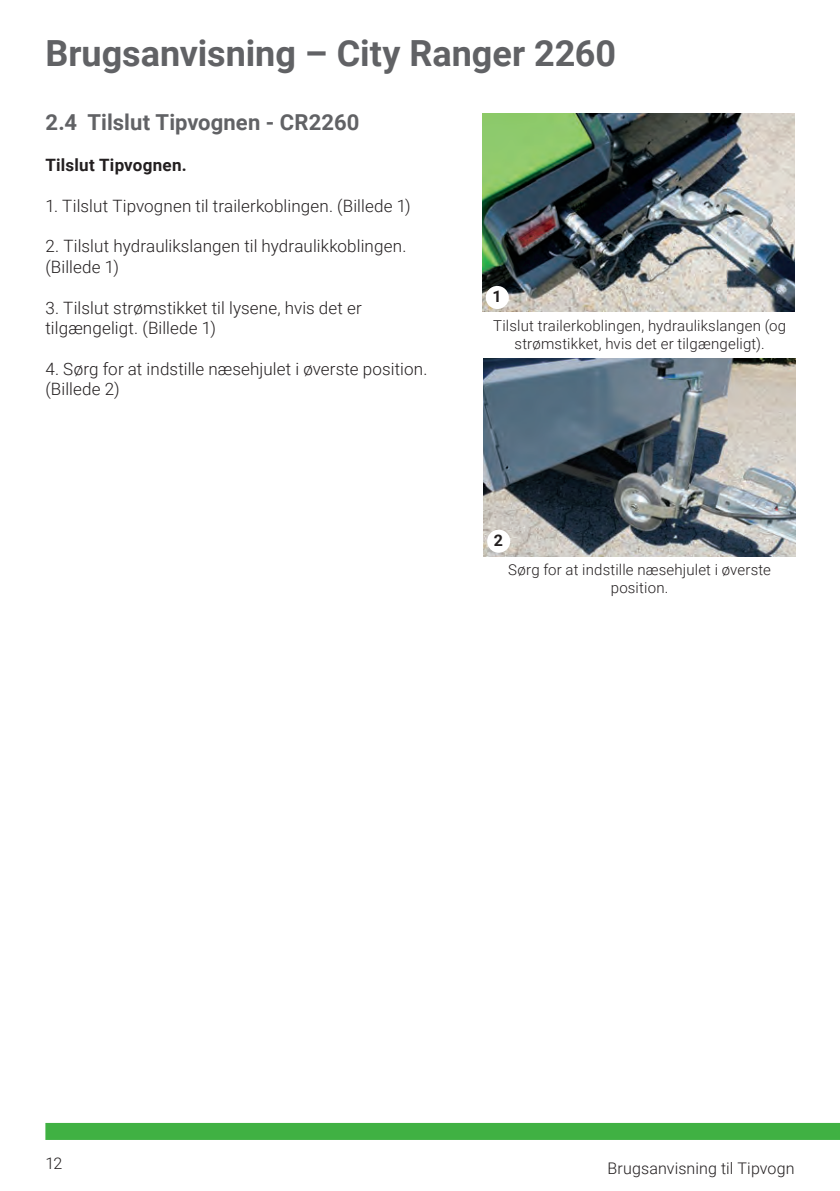
<style>
.page{position:relative;width:840px;height:1191px;background:#fff}
.page>*{position:absolute;margin:0;border:0;box-sizing:border-box;transform-origin:0 0}
.t1{font:700 36px "Roboto";color:#616265}
.t2{font:700 22px "Roboto";letter-spacing:.005em;color:#616265}
.t3{font:300 17px/20.4px "Roboto";letter-spacing:.005em;color:#231f20}
.t4{font:700 17px "Roboto";letter-spacing:.015em;color:#231f20}
.t5{font:300 16px "Roboto";letter-spacing:.01em;color:#231f20}
.t6{font:700 16px "Roboto";color:#231f20}
.t7{font:300 15px/18px "Roboto";letter-spacing:.01em;color:#231f20;text-align:center}
</style>
<div class="page">
<div style="left:45px;top:1123px;width:794px;height:17px;background:#40b143"></div>
<img style="left:482px;top:113px;width:312px;height:199px">
<img style="left:483px;top:358px;width:312px;height:199px">
<div style="left:487px;top:529px;width:23px;height:24px;background:#fff;border-radius:50%"></div>
<div style="left:485px;top:286px;width:23px;height:23px;background:#fff;border-radius:50%"></div>
<h1 class="t1" style="left:45px;top:28px;width:572px">Brugsanvisning – City Ranger 2260</h1>
<p class="t2" style="left:45px;top:107px;width:315px">2.4 Tilslut Tipvognen - CR2260</p>
<p class="t4" style="left:45px;top:153px;width:143px">Tilslut Tipvognen.</p>
<p class="t3" style="left:45px;top:195px;width:366px">1. Tilslut Tipvognen til trailerkoblingen. (Billede 1)</p>
<p class="t3" style="left:45px;top:235px;width:362px">2. Tilslut hydraulikslangen til hydraulikkoblingen. (Billede 1)</p>
<p class="t3" style="left:45px;top:297px;width:318px">3. Tilslut strømstikket til lysene, hvis det er tilgængeligt. (Billede 1)</p>
<p class="t3" style="left:45px;top:358px;width:383px">4. Sørg for at indstille næsehjulet i øverste position. (Billede 2)</p>
<p class="t6" style="left:492px;top:285px;width:11px">1</p>
<p class="t7" style="left:493px;top:316px;width:294px">Tilslut trailerkoblingen, hydraulikslangen (og strømstikket, hvis det er tilgængeligt).</p>
<p class="t6" style="left:493px;top:529px;width:11px">2</p>
<p class="t5" style="left:45px;top:1152px;width:18px">12</p>
<p class="t7" style="left:508px;top:560px;width:264px">Sørg for at indstille næsehjulet i øverste position.</p>
<p class="t5" style="left:607px;top:1157px;width:188px">Brugsanvisning til Tipvogn</p>
</div>
